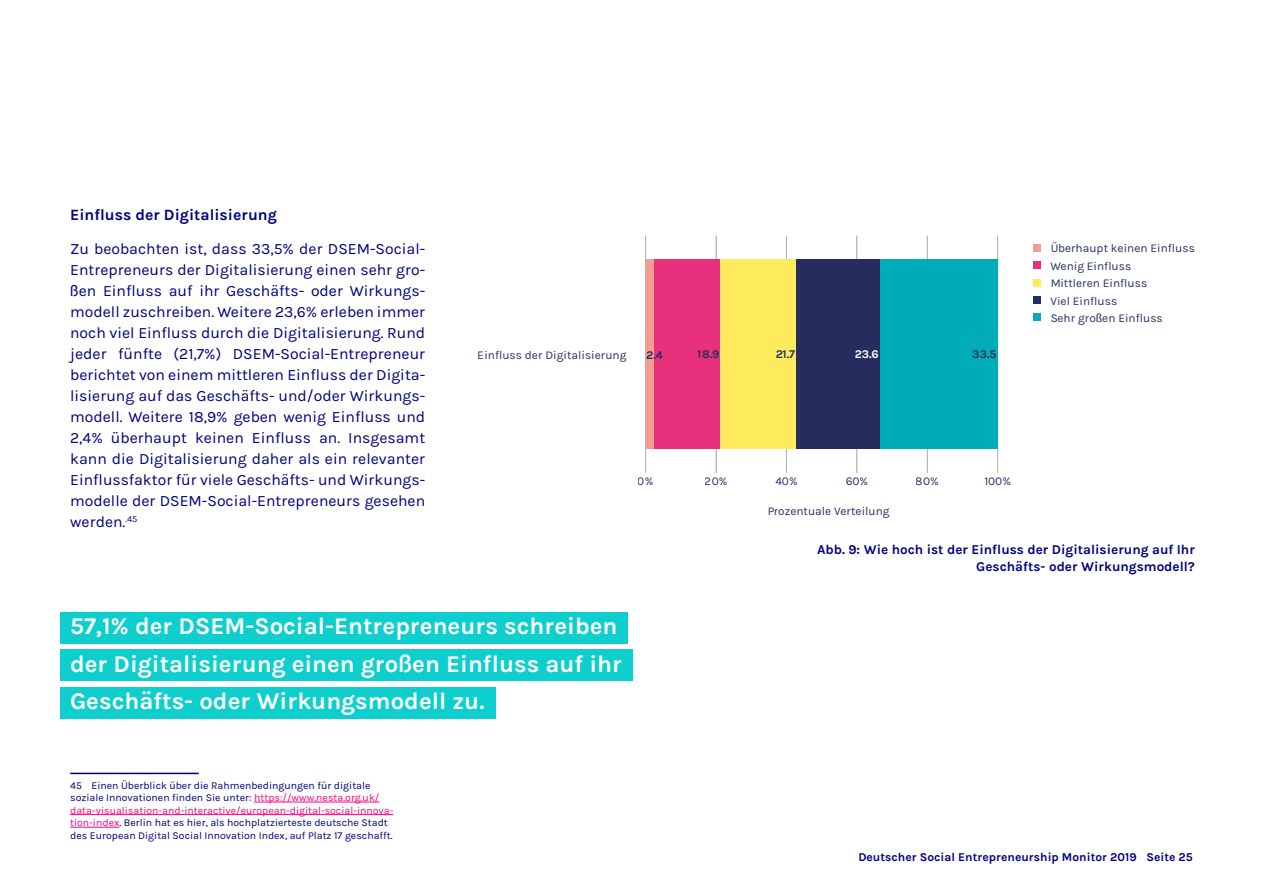
<style>
.page{position:relative;width:1263px;height:893px;background:#fff}
.page>*{position:absolute;margin:0;border:0;box-sizing:border-box;transform-origin:0 0}
.t1{font:700 24px/37.5px "Karla";color:#fff}
.t2{font:15.75px/21px "Karla";color:#00027f;text-align:justify}
.t3{font:700 15.75px "Karla";color:#00027f}
.t4{font:700 13.5px/16.2px "Karla";color:#00027f;text-align:right}
.t5{font:700 12px "Karla";color:#00027f}
.t6{font:11.85px/17.4px "Karla";color:#273060}
.t7{font:700 11.85px "Karla";color:#273060}
.t8{font:700 11.85px "Karla";color:#fff}
.t9{font:10.5px/12.6px "Karla";color:#00027f}
.s1{font-family:"Helvetica Neue";font-size:15.15px}
.s2{font-family:"Myriad Pro"}
.s3{font-family:"Helvetica Neue";font-weight:500}
.s4{color:#ff007b}
</style>
<div class="page">
<div style="left:60px;top:687px;width:436px;height:31px;background:#0fcece"></div>
<div style="left:60px;top:612px;width:568px;height:32px;background:#0fcece"></div>
<div style="left:60px;top:650px;width:572px;height:31px;background:#0fcece"></div>
<hr style="left:645px;top:236px;width:1px;height:237px;background:#aeb4ba">
<hr style="left:716px;top:236px;width:1px;height:237px;background:#aeb4ba">
<hr style="left:786px;top:236px;width:1px;height:237px;background:#aeb4ba">
<hr style="left:856px;top:236px;width:1px;height:237px;background:#aeb4ba">
<hr style="left:927px;top:236px;width:1px;height:237px;background:#aeb4ba">
<hr style="left:997px;top:236px;width:1px;height:237px;background:#aeb4ba">
<div style="left:646px;top:259px;width:8px;height:190px;background:#f39c92"></div>
<div style="left:654px;top:259px;width:66px;height:190px;background:#e8307c"></div>
<div style="left:720px;top:259px;width:77px;height:190px;background:#feeb5d"></div>
<div style="left:797px;top:259px;width:83px;height:190px;background:#262d5e"></div>
<div style="left:880px;top:259px;width:118px;height:190px;background:#00acb8"></div>
<div style="left:1033px;top:244px;width:8px;height:8px;background:#f39c92"></div>
<div style="left:1033px;top:261px;width:8px;height:8px;background:#e8307c"></div>
<div style="left:1033px;top:279px;width:8px;height:7px;background:#feeb5d"></div>
<div style="left:1033px;top:296px;width:8px;height:8px;background:#262d5e"></div>
<div style="left:1033px;top:313px;width:8px;height:8px;background:#00acb8"></div>
<hr style="left:70px;top:773px;width:129px;height:1px;background:#00027f">
<hr style="left:254px;top:802px;width:125px;height:1px;background:#ff007b">
<hr style="left:70px;top:814px;width:323px;height:1px;background:#ff007b">
<hr style="left:70px;top:827px;width:49px;height:1px;background:#ff007b">
<p class="t3" style="left:70px;top:206px;width:208px">Einfluss der Digitalisierung</p>
<p class="t2" style="left:70px;top:238px;width:357px">Zu beobachten ist, dass 33,5% der DSEM-Social-Entrepreneurs der Digitalisierung einen sehr gro&shy;<span class="s1">ß</span>en Einfluss auf ihr Geschäfts- oder Wirkungs&shy;modell zuschreiben. Weitere 23,6% erleben immer noch viel Einfluss durch die Digitalisierung. Rund jeder fünfte (21,7%) DSEM-Social-Entrepreneur berichtet von einem mittleren Einfluss der Digita&shy;lisierung auf das Geschäfts- und/oder Wirkungs&shy;modell. Weitere 18,9% geben wenig Einfluss und 2,4% überhaupt keinen Einfluss an. Insgesamt kann die Digitalisierung daher als ein relevanter Einflussfaktor für viele Geschäfts- und Wirkungs&shy;modelle der DSEM-Social-Entrepreneurs gesehen werden.<sup>.45</sup></p>
<p class="t6" style="left:478px;top:346px;width:150px">Einfluss der Digitalisierung</p>
<p class="t7" style="left:646px;top:348px;width:18px">2.4</p>
<p class="t7" style="left:698px;top:347px;width:23px">18.9</p>
<p class="t7" style="left:775px;top:347px;width:21px">21.7</p>
<p class="t8" style="left:854px;top:347px;width:26px">23.6</p>
<p class="t7" style="left:972px;top:347px;width:26px">33.5</p>
<p class="t6" style="left:1050px;top:240px;width:146px">Überhaupt keinen Einfluss<br>Wenig Einfluss<br>Mittleren Einfluss<br>Viel Einfluss<br>Sehr gro<span class="s2">ß</span>en Einfluss</p>
<p class="t6" style="left:638px;top:473px;width:17px">0%</p>
<p class="t6" style="left:705px;top:473px;width:24px">20%</p>
<p class="t6" style="left:775px;top:473px;width:24px">40%</p>
<p class="t6" style="left:846px;top:473px;width:24px">60%</p>
<p class="t6" style="left:916px;top:473px;width:24px">80%</p>
<p class="t6" style="left:984px;top:473px;width:28px">100%</p>
<p class="t6" style="left:767px;top:503px;width:124px">Prozentuale Verteilung</p>
<p class="t4" style="left:817px;top:542px;width:379px">Abb. 9: Wie hoch ist der Einfluss der Digitalisierung auf Ihr<br>Geschäfts- oder Wirkungsmodell?</p>
<h1 class="t1" style="left:70px;top:608px;width:554px">57,1% der DSEM-Social-Entrepreneurs schreiben der Digitalisierung einen gro<span class="s3">ß</span>en Einfluss auf ihr<br>Geschäfts- oder Wirkungsmodell zu.</h1>
<p class="t9" style="left:70px;top:779px;width:325px">45 Einen Überblick über die Rahmenbedingungen für digitale soziale Innovationen finden Sie unter: <span class="s4">https://www.nesta.org.uk/ data-visualisation-and-interactive/european-digital-social-innova&shy;tion-index</span>. Berlin hat es hier, als hochplatzierteste deutsche Stadt des European Digital Social Innovation Index, auf Platz 17 geschafft.</p>
<p class="t5" style="left:858px;top:850px;width:336px">Deutscher Social Entrepreneurship Monitor 2019 Seite 25</p>
</div>
